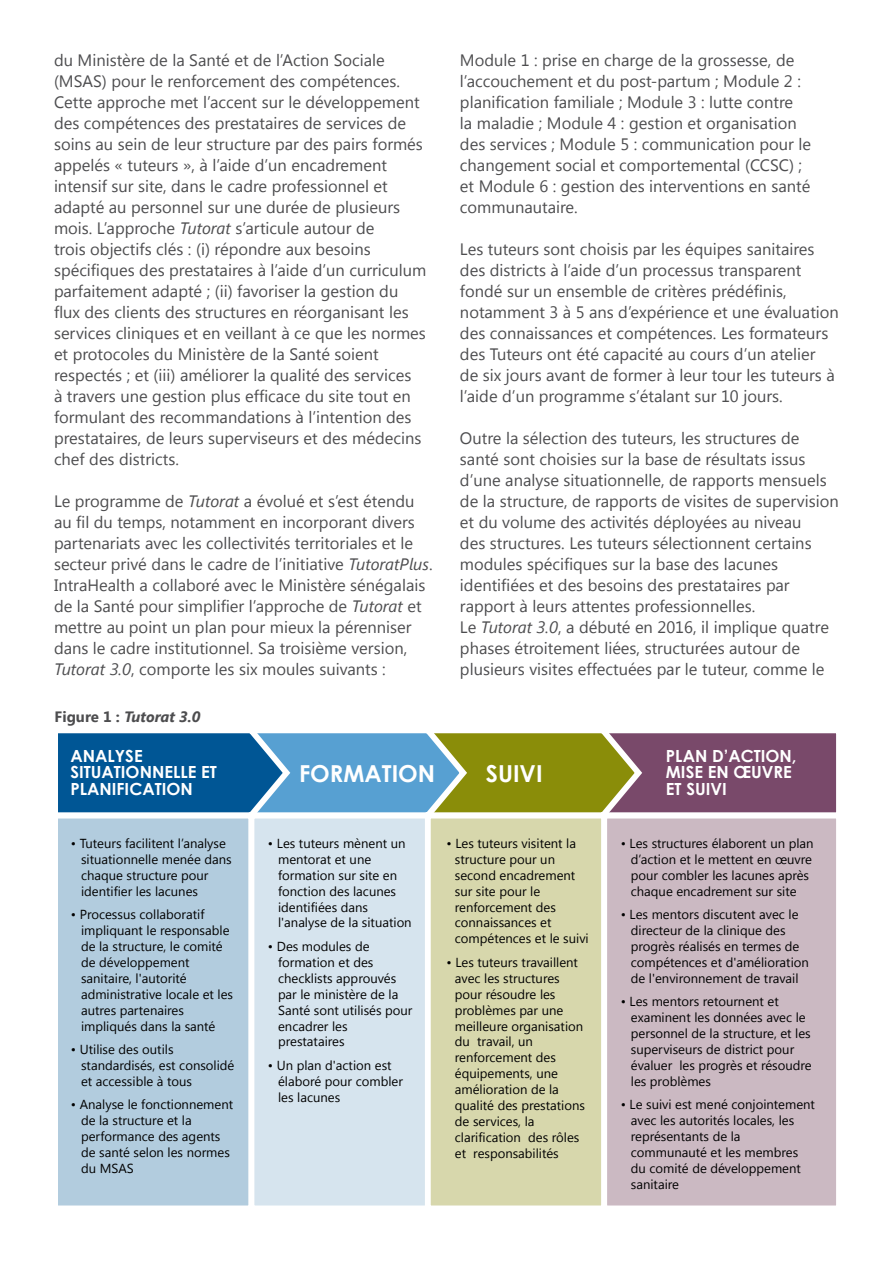
<style>
.page{position:relative;width:893px;height:1263px;background:#fff}
.page>*{position:absolute;margin:0;border:0;box-sizing:border-box;transform-origin:0 0}
.t1{font:700 23.4px "Century Gothic";color:#fff}
.t2{font:700 16.65px/16.6px "Century Gothic";color:#fff}
.t3{font:16.5px/21px "Segoe UI";color:#4d4d4f}
.t4{font:italic 700 15px "Segoe UI";color:#4d4d4f}
.t5{font:13.05px/15.9px "Segoe UI";color:#010101}
.s1{font-style:italic}
.s2{font-style:normal}
</style>
<div class="page">
<svg style="left:58px;top:733px;width:779px;height:80px;background:#5a747c"></svg>
<div style="left:58px;top:818px;width:191px;height:388px;background:#b2ccde"></div>
<div style="left:254px;top:818px;width:171px;height:388px;background:#d6e4ee"></div>
<div style="left:430px;top:818px;width:171px;height:388px;background:#d7d7ac"></div>
<div style="left:607px;top:818px;width:229px;height:388px;background:#cbb9c2"></div>
<p class="t3" style="left:54px;top:49px;width:374px">du Ministère de la Santé et de l’Action Sociale (MSAS) pour le renforcement des compétences.<br>Cette approche met l’accent sur le développement des compétences des prestataires de services de soins au sein de leur structure par des pairs formés appelés « tuteurs », à l’aide d’un encadrement intensif sur site, dans le cadre professionnel et adapté au personnel sur une durée de plusieurs mois. L’approche <span class="s1">Tutorat</span> s’articule autour de<br>trois objectifs clés : (i) répondre aux besoins spécifiques des prestataires à l’aide d’un curriculum parfaitement adapté ; (ii) favoriser la gestion du flux des clients des structures en réorganisant les services cliniques et en veillant à ce que les normes et protocoles du Ministère de la Santé soient respectés ; et (iii) améliorer la qualité des services<br>à travers une gestion plus efficace du site tout en formulant des recommandations à l’intention des prestataires, de leurs superviseurs et des médecins chef des districts.</p>
<p class="t3" style="left:54px;top:490px;width:380px">Le programme de <span class="s1">Tutorat</span> a évolué et s’est étendu au fil du temps, notamment en incorporant divers partenariats avec les collectivités territoriales et le secteur privé dans le cadre de l’initiative <span class="s1">TutoratPlus</span>.<br>IntraHealth a collaboré avec le Ministère sénégalais de la Santé pour simplifier l’approche de <span class="s1">Tutorat</span> et mettre au point un plan pour mieux la pérenniser dans le cadre institutionnel. Sa troisième version, <span class="s1">Tutorat 3.0</span>, comporte les six moules suivants :</p>
<p class="t4" style="left:55px;top:706px;width:147px"><span class="s2">Figure 1 :</span> Tutorat 3.0</p>
<p class="t3" style="left:460px;top:49px;width:352px">Module 1 : prise en charge de la grossesse, de l’accouchement et du post-partum ; Module 2 : planification familiale ; Module 3 : lutte contre<br>la maladie ; Module 4 : gestion et organisation des services ; Module 5 : communication pour le changement social et comportemental (CCSC) ; et Module 6 : gestion des interventions en santé communautaire.</p>
<p class="t3" style="left:460px;top:238px;width:380px">Les tuteurs sont choisis par les équipes sanitaires des districts à l’aide d’un processus transparent fondé sur un ensemble de critères prédéfinis, notamment 3 à 5 ans d’expérience et une évaluation des connaissances et compétences. Les formateurs des Tuteurs ont été capacité au cours d’un atelier<br>de six jours avant de former à leur tour les tuteurs à l’aide d’un programme s’étalant sur 10 jours.</p>
<p class="t3" style="left:460px;top:427px;width:380px">Outre la sélection des tuteurs, les structures de santé sont choisies sur la base de résultats issus d’une analyse situationnelle, de rapports mensuels de la structure, de rapports de visites de supervision et du volume des activités déployées au niveau<br>des structures. Les tuteurs sélectionnent certains modules spécifiques sur la base des lacunes identifiées et des besoins des prestataires par rapport à leurs attentes professionnelles.<br>Le <span class="s1">Tutorat 3.0</span>, a débuté en 2016, il implique quatre phases étroitement liées, structurées autour de plusieurs visites effectuées par le tuteur, comme le</p>
<p class="t2" style="left:70px;top:747px;width:148px">ANALYSE<br>SITUATIONNELLE ET<br>PLANIFICATION</p>
<p class="t2" style="left:666px;top:747px;width:132px">PLAN D’ACTION,<br>MISE EN ŒUVRE<br>ET SUIVI</p>
<h1 class="t1" style="left:299px;top:758px;width:138px">FORMATION</h1>
<h1 class="t1" style="left:486px;top:758px;width:58px">SUIVI</h1>
<p class="t5" style="left:81px;top:834px;width:152px;text-indent:-10px">• Tuteurs facilitent l’analyse situationnelle menée dans chaque structure pour identifier les lacunes</p>
<p class="t5" style="left:81px;top:906px;width:154px;text-indent:-10px">• Processus collaboratif impliquant le responsable de la structure, le comité de développement sanitaire, l'autorité administrative locale et les autres partenaires impliqués dans la santé</p>
<p class="t5" style="left:81px;top:1040px;width:155px;text-indent:-10px">• Utilise des outils standardisés, est consolidé et accessible à tous</p>
<p class="t5" style="left:81px;top:1096px;width:154px;text-indent:-10px">• Analyse le fonctionnement de la structure et la performance des agents de santé selon les normes du MSAS</p>
<p class="t5" style="left:278px;top:834px;width:135px;text-indent:-10px">• Les tuteurs mènent un mentorat et une formation sur site en fonction des lacunes identifiées dans l'analyse de la situation</p>
<p class="t5" style="left:278px;top:937px;width:136px;text-indent:-10px">• Des modules de formation et des checklists approuvés par le ministère de la<br>Santé sont utilisés pour encadrer les prestataires</p>
<p class="t5" style="left:278px;top:1056px;width:126px;text-indent:-10px">• Un plan d'action est élaboré pour combler les lacunes</p>
<p class="t5" style="left:455px;top:834px;width:135px;text-indent:-8px">• Les tuteurs visitent la structure pour un second encadrement sur site pour le renforcement des connaissances et compétences et le suivi</p>
<p class="t5" style="left:455px;top:953px;width:132px;text-indent:-8px">• Les tuteurs travaillent avec les structures pour résoudre les problèmes par une meilleure organisation du travail, un renforcement des équipements, une amélioration de la qualité des prestations de services, la clarification des rôles et responsabilités</p>
<p class="t5" style="left:631px;top:834px;width:184px;text-indent:-10px">• Les structures élaborent un plan d’action et le mettent en œuvre pour combler les lacunes après chaque encadrement sur site</p>
<p class="t5" style="left:631px;top:906px;width:180px;text-indent:-10px">• Les mentors discutent avec le directeur de la clinique des progrès réalisés en termes de compétences et d'amélioration de l'environnement de travail</p>
<p class="t5" style="left:631px;top:993px;width:182px;text-indent:-10px">• Les mentors retournent et examinent les données avec le personnel de la structure, et les superviseurs de district pour évaluer les progrès et résoudre les problèmes</p>
<p class="t5" style="left:631px;top:1096px;width:186px;text-indent:-10px">• Le suivi est mené conjointement avec les autorités locales, les représentants de la communauté et les membres du comité de développement sanitaire</p>
</div>
